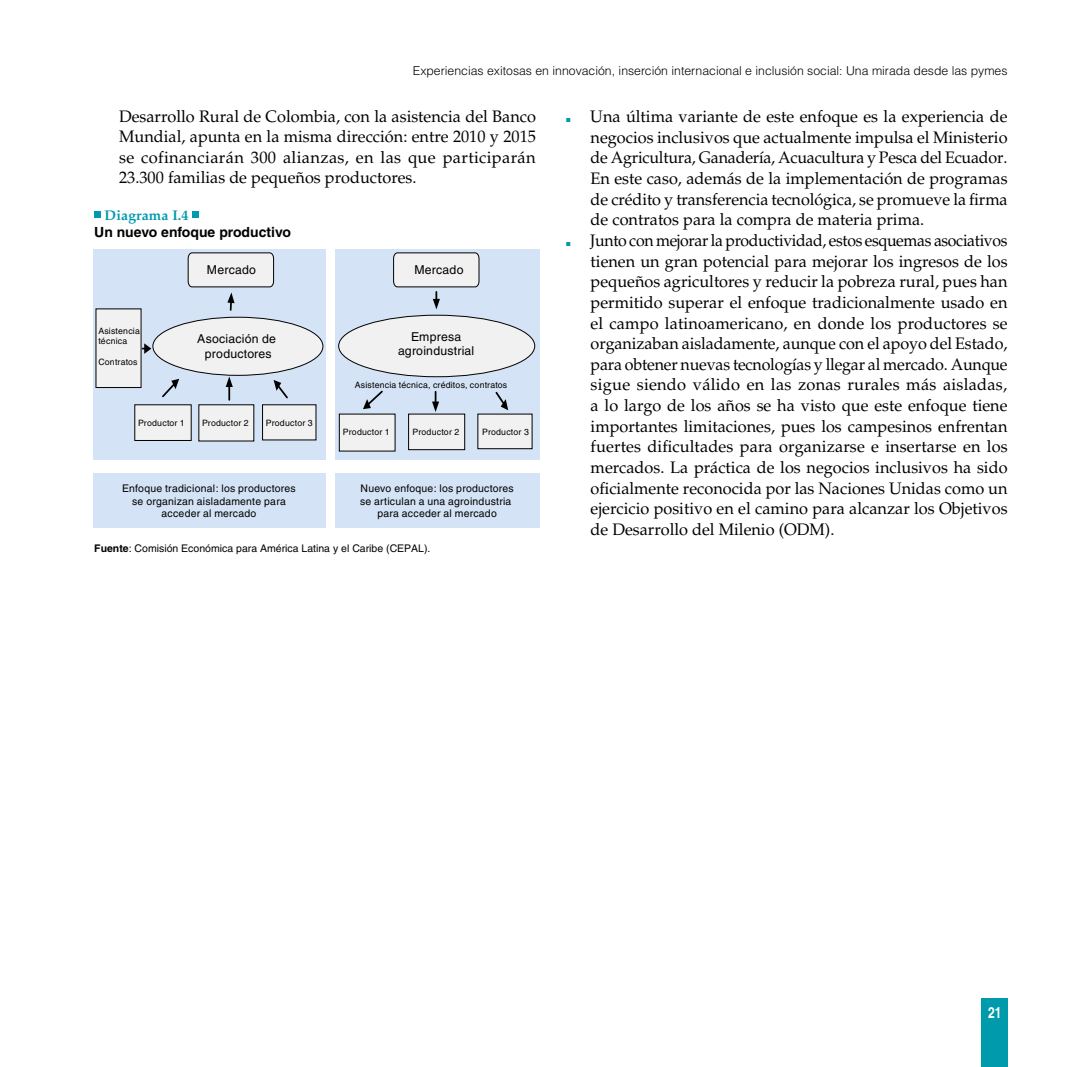
<style>
.page{position:relative;width:1082px;height:1067px;background:#fff}
.page>*{position:absolute;margin:0;border:0;box-sizing:border-box;transform-origin:0 0}
.t1{font:16.62px/20.7px "Palatino";color:#000;text-align:justify;scale:.95 1}
.t2{font:16.62px/20.7px "Palatino";color:#000;text-align:justify}
.t3{font:700 condensed 15.4px "Helvetica";color:#fff;scale:.96 1}
.t4{font:700 14px "Helvetica";color:#000}
.t5{font:700 14px "Palatino";letter-spacing:.01em;color:#009aad}
.t6{font:300 12.25px "Helvetica";color:#000}
.t7{font:12.25px/14.7px "Helvetica";letter-spacing:.02em;color:#000;text-align:center}
.t8{font:10.5px/12.6px "Helvetica";letter-spacing:.02em;color:#000;text-align:center}
.t9{font:10.5px "Helvetica";color:#000}
.t10{font:8.75px/10.5px "Helvetica";letter-spacing:.025em;color:#000}
.s1{font-family:"Times New Roman";font-weight:700;font-size:8.75px;color:#009aad}
.s2{font-weight:700}
</style>
<div class="page">
<div style="left:980px;top:998px;width:27px;height:69px;background:#009aad"></div>
<div style="left:94px;top:212px;width:7px;height:6px;background:#009aad"></div>
<div style="left:192px;top:212px;width:7px;height:6px;background:#009aad"></div>
<div style="left:94px;top:249px;width:232px;height:210px;background:#d4e3f5"></div>
<div style="left:94px;top:473px;width:232px;height:54px;background:#d4e3f5"></div>
<div style="left:335px;top:249px;width:204px;height:210px;background:#d4e3f5"></div>
<div style="left:335px;top:473px;width:204px;height:54px;background:#d4e3f5"></div>
<div style="left:153px;top:317px;width:170px;height:58px;background:#f1f1f2;border-radius:50%"></div>
<div style="left:152px;top:317px;width:171px;height:59px;border:1px solid #010101;border-radius:50%"></div>
<div style="left:134px;top:404px;width:58px;height:37px;background:#f1f1f2;border:1px solid #010101"></div>
<div style="left:198px;top:404px;width:56px;height:37px;background:#f1f1f2"></div>
<div style="left:262px;top:404px;width:54px;height:36px;background:#f1f1f2"></div>
<svg style="left:162px;top:379px;width:17px;height:19px"></svg>
<svg style="left:226px;top:376px;width:7px;height:24px"></svg>
<svg style="left:273px;top:380px;width:15px;height:19px"></svg>
<svg style="left:187px;top:252px;width:87px;height:58px"></svg>
<div style="left:96px;top:309px;width:45px;height:78px;background:#f1f1f2"></div>
<svg style="left:143px;top:343px;width:8px;height:11px"></svg>
<div style="left:338px;top:315px;width:196px;height:62px;background:#f1f1f2;border-radius:50%"></div>
<div style="left:339px;top:413px;width:56px;height:38px;background:#f1f1f2"></div>
<div style="left:408px;top:413px;width:57px;height:37px;background:#f1f1f2;border:1px solid #010101"></div>
<div style="left:477px;top:413px;width:55px;height:36px;background:#f1f1f2;border:1px solid #010101"></div>
<svg style="left:393px;top:252px;width:87px;height:57px"></svg>
<svg style="left:363px;top:390px;width:20px;height:19px"></svg>
<svg style="left:432px;top:392px;width:7px;height:20px"></svg>
<svg style="left:495px;top:391px;width:13px;height:19px"></svg>
<p class="t6" style="left:413px;top:63px;width:596px">Experiencias exitosas en innovación, inserción internacional e inclusión social: Una mirada desde las pymes</p>
<p class="t2" style="left:119px;top:106px;width:418px">Desarrollo Rural de Colombia, con la asistencia del Banco Mundial, apunta en la misma dirección: entre 2010 y 2015 se cofinanciarán 300 alianzas, en las que participarán 23.300 familias de pequeños productores.</p>
<p class="t5" style="left:105px;top:207px;width:85px">Diagrama I.4</p>
<p class="t4" style="left:94px;top:223px;width:198px">Un nuevo enfoque productivo</p>
<p class="t2" style="left:590px;top:106px;width:418px;text-indent:-25px"><span class="s1">■</span> Una última variante de este enfoque es la experiencia de negocios inclusivos que actualmente impulsa el Ministerio de Agricultura, Ganadería, Acuacultura y Pesca del Ecuador.<br>En este caso, además de la implementación de programas de crédito y transferencia tecnológica, se promueve la firma de contratos para la compra de materia prima.</p>
<p class="t1" style="left:590px;top:230px;width:440px;text-indent:-25px"><span class="s1">■</span> Junto con mejorar la productividad, estos esquemas asociativos tienen un gran potencial para mejorar los ingresos de los pequeños agricultores y reducir la pobreza rural, pues han permitido superar el enfoque tradicionalmente usado en el campo latinoamericano, en donde los productores se organizaban aisladamente, aunque con el apoyo del Estado, para obtener nuevas tecnologías y llegar al mercado. Aunque sigue siendo válido en las zonas rurales más aisladas, a lo largo de los años se ha visto que este enfoque tiene importantes limitaciones, pues los campesinos enfrentan fuertes dificultades para organizarse e insertarse en los mercados. La práctica de los negocios inclusivos ha sido oficialmente reconocida por las Naciones Unidas como un ejercicio positivo en el camino para alcanzar los Objetivos de Desarrollo del Milenio (ODM).</p>
<p class="t7" style="left:207px;top:262px;width:51px">Mercado</p>
<p class="t7" style="left:414px;top:262px;width:51px">Mercado</p>
<p class="t10" style="left:98px;top:325px;width:43px">Asistencia técnica</p>
<p class="t10" style="left:98px;top:357px;width:41px">Contratos</p>
<p class="t7" style="left:197px;top:331px;width:80px">Asociación de productores</p>
<p class="t7" style="left:398px;top:329px;width:78px">Empresa agroindustrial</p>
<p class="t10" style="left:355px;top:379px;width:154px">Asistencia técnica, créditos, contratos</p>
<p class="t10" style="left:138px;top:417px;width:48px">Productor 1</p>
<p class="t10" style="left:202px;top:417px;width:48px">Productor 2</p>
<p class="t10" style="left:266px;top:417px;width:48px">Productor 3</p>
<p class="t10" style="left:343px;top:427px;width:48px">Productor 1</p>
<p class="t10" style="left:412px;top:427px;width:48px">Productor 2</p>
<p class="t10" style="left:482px;top:427px;width:48px">Productor 3</p>
<p class="t8" style="left:122px;top:482px;width:175px">Enfoque tradicional: los productores se organizan aisladamente para acceder al mercado</p>
<p class="t8" style="left:360px;top:482px;width:155px">Nuevo enfoque: los productores se articulan a una agroindustria para acceder al mercado</p>
<p class="t9" style="left:94px;top:542px;width:338px"><span class="s2">Fuente</span>: Comisión Económica para América Latina y el Caribe (CEPAL).</p>
<p class="t3" style="left:988px;top:1003px;width:16px">21</p>
</div>
